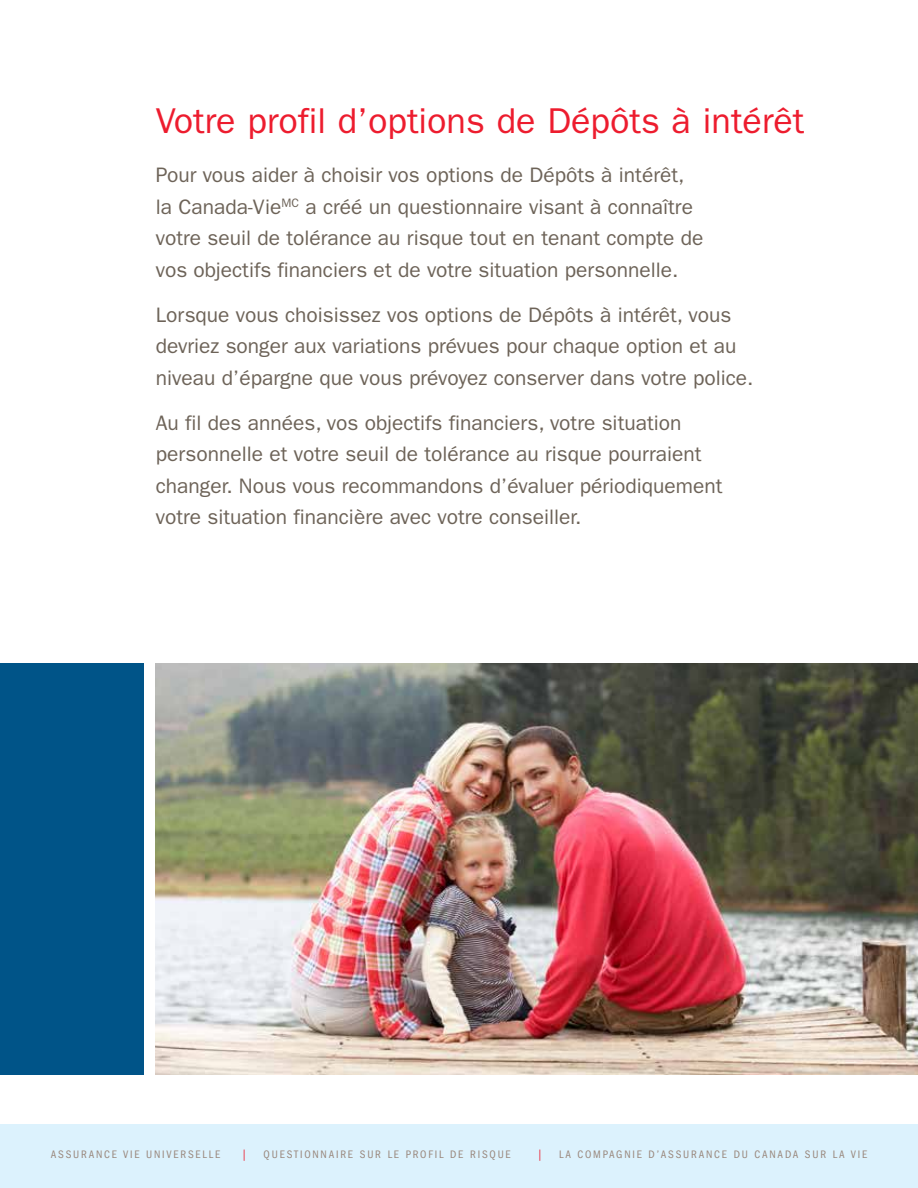
<style>
.page{position:relative;width:918px;height:1188px;background:#fff}
.page>*{position:absolute;margin:0;border:0;box-sizing:border-box;transform-origin:0 0}
.t1{font:36px "ITC Franklin Gothic Std";color:#ed1c2e}
.t2{font:21px/31.5px "ITC Franklin Gothic Std";color:#6d6358}
.t3{font:condensed 11.25px "ITC Franklin Gothic Std";letter-spacing:.16em;color:#99877c}
.t4{font:condensed 11.25px "ITC Franklin Gothic Std";color:#ed1c2e}
</style>
<div class="page">
<div style="left:0;top:1125px;width:918px;height:63px;background:#dcf2fd"></div>
<img style="left:156px;top:663px;width:762px;height:411px">
<div style="left:0;top:663px;width:144px;height:411px;background:#005488"></div>
<h1 class="t1" style="left:156px;top:100px;width:650px">Votre profil d’options de Dépôts à intérêt</h1>
<p class="t2" style="left:156px;top:160px;width:549px">Pour vous aider à choisir vos options de Dépôts à intérêt, la Canada-Vie<sup>MC</sup> a créé un questionnaire visant à connaître votre seuil de tolérance au risque tout en tenant compte de vos objectifs financiers et de votre situation personnelle.</p>
<p class="t2" style="left:156px;top:299px;width:599px">Lorsque vous choisissez vos options de Dépôts à intérêt, vous devriez songer aux variations prévues pour chaque option et au niveau d’épargne que vous prévoyez conserver dans votre police.</p>
<p class="t2" style="left:156px;top:407px;width:568px">Au fil des années, vos objectifs financiers, votre situation personnelle et votre seuil de tolérance au risque pourraient changer. Nous vous recommandons d’évaluer périodiquement votre situation financière avec votre conseiller.</p>
<p class="t3" style="left:51px;top:1148px;width:171px">ASSURANCE VIE UNIVERSELLE</p>
<p class="t4" style="left:242px;top:1148px;width:7px">|</p>
<p class="t3" style="left:264px;top:1148px;width:249px">QUESTIONNAIRE SUR LE PROFIL DE RISQUE</p>
<p class="t4" style="left:537px;top:1148px;width:7px">|</p>
<p class="t3" style="left:559px;top:1148px;width:310px">LA COMPAGNIE D’ASSURANCE DU CANADA SUR LA VIE</p>
</div>
